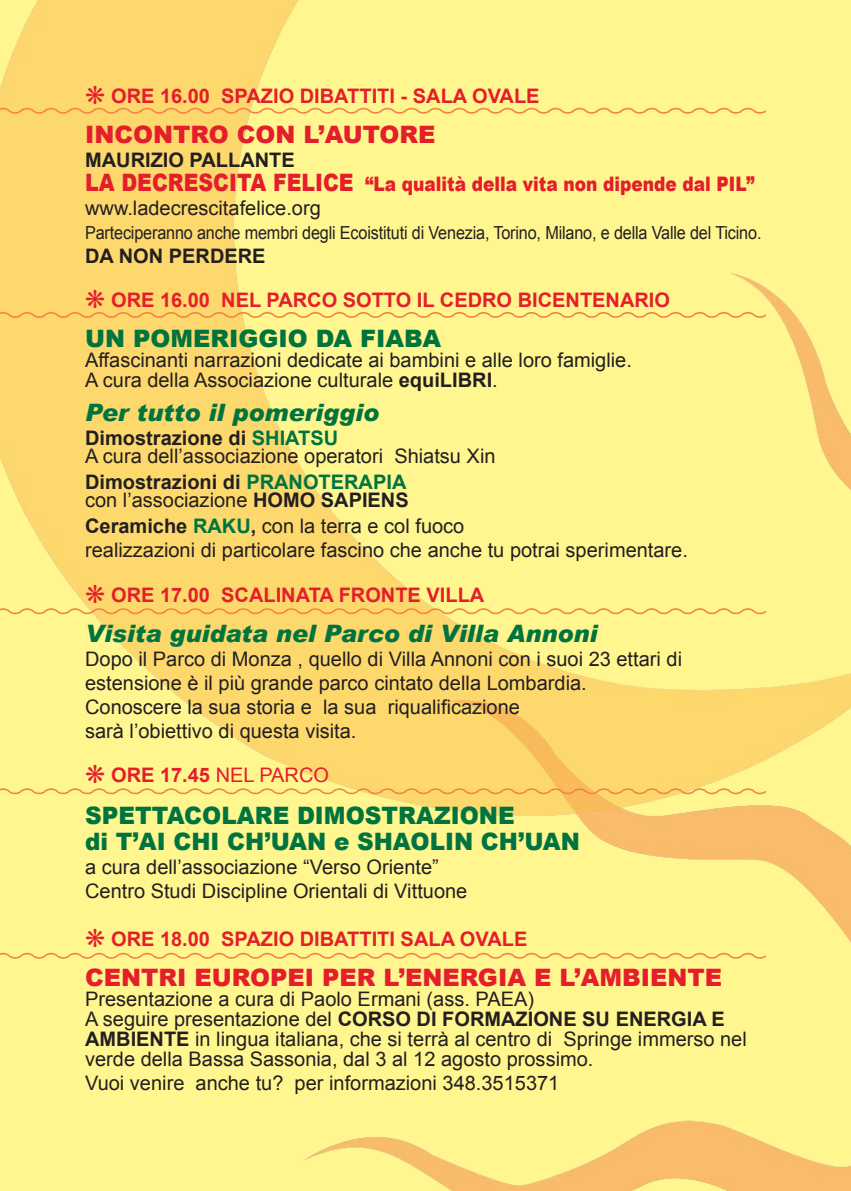
<style>
.page{position:relative;width:851px;height:1191px;background:#fff}
.page>*{position:absolute;margin:0;border:0;box-sizing:border-box;transform-origin:0 0}
.t1{font:900 24px "Arial";color:#e41e2b}
.t2{font:italic 900 24px "Arial";color:#00743f}
.t3{font:900 24px/26px "Arial";color:#00743f;scale:.96 1}
.t4{font:900 24px "Arial";color:#00743f}
.t5{font:20px/24px "Arial";color:#231f20}
.t6{font:700 20px "Arial";color:#e41e2b}
.t7{font:900 20px/24px "Arial";color:#e41e2b;scale:.85 1}
.t8{font:700 20px/18px "Arial";color:#231f20}
.t9{font:20px "Arial";color:#e41e2b}
.t10{font:18px "Arial";letter-spacing:-.01em;color:#231f20;scale:.9 1}
.s1{font-weight:700;color:#231f20}
.s2{font-size:24px}
.s3{font-weight:400;color:#231f20}
.s4{font-weight:700}
.s5{font-weight:700;color:#00743f}
.s6{color:#00743f}
.s7{font-weight:400}
</style>
<div class="page">
<div style="left:0;top:0;width:850px;height:1191px;background:#fff690"></div>
<hr style="left:850px;top:0;width:1px;height:1191px;background:#fcb94b">
<img style="left:304px;top:815px;width:546px;height:376px">
<img style="left:0;top:0;width:850px;height:815px">
<svg style="left:0;top:86px;width:768px;height:30px"></svg>
<svg style="left:0;top:290px;width:768px;height:30px"></svg>
<svg style="left:0;top:584px;width:768px;height:32px"></svg>
<svg style="left:0;top:764px;width:768px;height:32px"></svg>
<svg style="left:0;top:928px;width:768px;height:33px"></svg>
<p class="t6" style="left:111px;top:83px;width:136px">ORE 16.00 SPAZIO</p>
<p class="t6" style="left:300px;top:83px;width:12px">DIBATTITI</p>
<p class="t6" style="left:400px;top:83px;width:41px">- SALA</p>
<p class="t6" style="left:472px;top:83px;width:15px">OVALE</p>
<p class="t1" style="left:85px;top:117px;width:352px">INCONTRO CON L’AUTORE</p>
<p class="t8" style="left:85px;top:152px;width:30px">MAURIZIO</p>
<p class="t7" style="left:85px;top:148px;width:789px;text-indent:104px"><span class="s1">PALLANTE<br></span><span class="s2">LA DECRESCITA FELICE</span> “La qualità della vita non dipende dal PIL” <span class="s3">www.ladecrescitafelice.org</span></p>
<p class="t10" style="left:85px;top:221px;width:753px">Parteciperanno anche membri degli Ecoistituti di Venezia, Torino, Milano, e della Valle del Ticino.</p>
<p class="t8" style="left:85px;top:248px;width:182px">DA NON PERDERE</p>
<p class="t6" style="left:111px;top:287px;width:15px">ORE</p>
<p class="t6" style="left:160px;top:287px;width:75px">16.00 NEL</p>
<p class="t6" style="left:266px;top:287px;width:28px">PARCO</p>
<p class="t6" style="left:343px;top:287px;width:15px">SOTTO</p>
<p class="t6" style="left:417px;top:287px;width:39px">IL CEDRO</p>
<p class="t6" style="left:517px;top:287px;width:14px">BICENTENARIO</p>
<p class="t4" style="left:85px;top:321px;width:357px">UN POMERIGGIO DA FIABA</p>
<p class="t5" style="left:85px;top:350px;width:548px;line-height:20px">Affascinanti narrazioni dedicate ai bambini e alle loro famiglie.<br>A cura della Associazione culturale <span class="s4">EQUILIBRI</span>.</p>
<p class="t2" style="left:85px;top:398px;width:295px">Per tutto il pomeriggio</p>
<p class="t5" style="left:85px;top:429px;width:412px;line-height:18px"><span class="s4">DIMOSTRAZIONE DI</span> <span class="s5">SHIATSU<br></span>A cura dell’associazione operatori Shiatsu Xin</p>
<p class="t8" style="left:85px;top:474px;width:325px">DIMOSTRAZIONI DI <span class="s6">PRANOTERAPIA </span><span class="s7">con l’associazione</span> HOMO SAPIENS</p>
<p class="t5" style="left:85px;top:514px;width:604px"><span class="s4">CERAMICHE</span> <span class="s5">RAKU</span><span class="s4">,</span> con la terra e col fuoco<br>realizzazioni di particolare fascino che anche tu potrai sperimentare.</p>
<p class="t6" style="left:111px;top:581px;width:124px">ORE 17.00 SCALINATA</p>
<p class="t6" style="left:338px;top:581px;width:15px">FRONTE</p>
<p class="t6" style="left:426px;top:581px;width:26px">VILLA</p>
<p class="t2" style="left:85px;top:618px;width:514px">Visita guidata nel Parco di Villa Annoni</p>
<p class="t5" style="left:85px;top:646px;width:598px">Dopo il Parco di Monza , quello di Villa Annoni con i suoi 23 ettari di estensione è il più grande parco cintato della Lombardia.<br>Conoscere la sua storia e la sua riqualificazione<br>sarà l’obiettivo di questa visita.</p>
<p class="t6" style="left:111px;top:761px;width:118px">ORE 17.45 <span class="s7">nel</span></p>
<p class="t9" style="left:259px;top:761px;width:28px">Parco</p>
<p class="t3" style="left:85px;top:801px;width:517px">SPETTACOLARE DIMOSTRAZIONE<br>di T’AI CHI CH’UAN e SHAOLIN CH’UAN</p>
<p class="t5" style="left:85px;top:854px;width:384px">a cura dell’associazione “Verso Oriente”<br>Centro Studi Discipline Orientali di Vittuone</p>
<p class="t6" style="left:111px;top:925px;width:136px">ORE 18.00 SPAZIO</p>
<p class="t6" style="left:300px;top:925px;width:26px">DIBATTITI</p>
<p class="t6" style="left:400px;top:925px;width:29px">SALA</p>
<p class="t6" style="left:460px;top:925px;width:30px">OVALE</p>
<p class="t1" style="left:85px;top:959px;width:638px">CENTRI EUROPEI PER L’ENERGIA E L’AMBIENTE</p>
<p class="t5" style="left:85px;top:988px;width:663px;line-height:20px">Presentazione a cura di Paolo Ermani (ass. PAEA)<br>A seguire presentazione del <span class="s4">CORSO DI FORMAZIONE SU ENERGIA E AMBIENTE</span> in lingua italiana, che si terrà al centro di Springe immerso nel verde della Bassa Sassonia, dal 3 al 12 agosto prossimo.</p>
<p class="t5" style="left:85px;top:1070px;width:475px">Vuoi venire anche tu? per informazioni 348.3515371</p>
</div>
